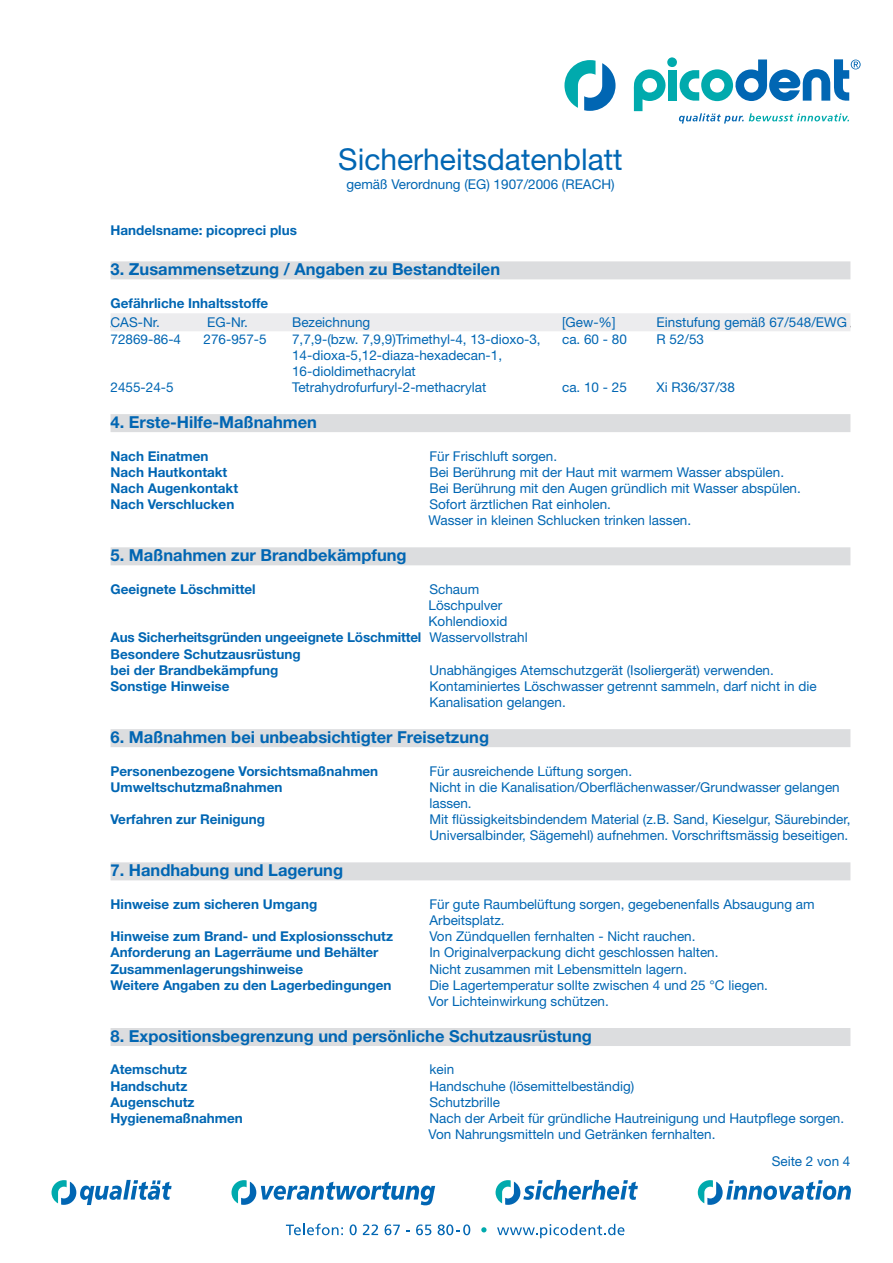
<style>
.page{position:relative;width:893px;height:1263px;background:#fff}
.page>*{position:absolute;margin:0;border:0;box-sizing:border-box;transform-origin:0 0}
.t1{font:30px "Helvetica Neue LT Std";color:#0166b3}
.t2{font:700 16.5px "Helvetica Neue LT Std";color:#0166b3}
.t3{font:13.5px/16.2px "Helvetica Neue LT Std";color:#0166b3}
.t4{font:700 13.5px "Helvetica Neue LT Std";color:#0166b3}
.t5{font:13.5px "Helvetica Neue";color:#0166b3}
.s1{font-weight:400}
</style>
<div class="page">
<svg style="left:52px;top:1180px;width:120px;height:25px"></svg>
<svg style="left:496px;top:1180px;width:142px;height:25px"></svg>
<svg style="left:698px;top:1180px;width:153px;height:25px"></svg>
<svg style="left:231px;top:1180px;width:204px;height:25px"></svg>
<svg style="left:286px;top:1224px;width:57px;height:11px"></svg>
<svg style="left:350px;top:1224px;width:7px;height:11px"></svg>
<svg style="left:363px;top:1224px;width:15px;height:11px"></svg>
<svg style="left:385px;top:1224px;width:15px;height:11px"></svg>
<svg style="left:416px;top:1224px;width:15px;height:11px"></svg>
<svg style="left:438px;top:1224px;width:32px;height:11px"></svg>
<svg style="left:481px;top:1227px;width:6px;height:5px"></svg>
<svg style="left:497px;top:1224px;width:127px;height:14px"></svg>
<svg style="left:634px;top:69px;width:32px;height:42px"></svg>
<div style="left:668px;top:70px;width:9px;height:31px;background:#00aaad"></div>
<div style="left:667px;top:57px;width:10px;height:10px;background:#00aaad;border-radius:50%"></div>
<svg style="left:564px;top:60px;width:51px;height:51px"></svg>
<svg style="left:679px;top:113px;width:170px;height:11px"></svg>
<svg style="left:680px;top:59px;width:181px;height:42px"></svg>
<div style="left:111px;top:261px;width:739px;height:18px;background:#dcdddf"></div>
<div style="left:111px;top:313px;width:739px;height:18px;background:#ececee"></div>
<div style="left:111px;top:414px;width:739px;height:18px;background:#dcdddf"></div>
<div style="left:111px;top:547px;width:739px;height:18px;background:#dcdddf"></div>
<div style="left:111px;top:729px;width:739px;height:18px;background:#dcdddf"></div>
<div style="left:111px;top:862px;width:739px;height:18px;background:#dcdddf"></div>
<div style="left:111px;top:1028px;width:739px;height:18px;background:#dcdddf"></div>
<p class="t4" style="left:111px;top:222px;width:188px">Handelsname: picopreci plus</p>
<h1 class="t1" style="left:338px;top:142px;width:286px">Sicherheitsdatenblatt</h1>
<p class="t3" style="left:346px;top:176px;width:270px">gemäß Verordnung (EG) 1907/2006 (REACH)</p>
<p class="t2" style="left:111px;top:259px;width:391px">3. Zusammensetzung / Angaben zu Bestandteilen</p>
<p class="t4" style="left:111px;top:295px;width:159px">Gefährliche Inhaltsstoffe</p>
<p class="t5" style="left:111px;top:314px;width:51px">CAS-Nr.</p>
<p class="t5" style="left:207px;top:314px;width:42px">EG-Nr.</p>
<p class="t5" style="left:292px;top:314px;width:80px">Bezeichnung</p>
<p class="t5" style="left:562px;top:314px;width:55px">[Gew-%]</p>
<p class="t5" style="left:657px;top:314px;width:192px">Einstufung gemäß 67/548/EWG</p>
<p class="t3" style="left:111px;top:330px;width:72px">72869-86-4</p>
<p class="t3" style="left:204px;top:330px;width:65px">276-957-5</p>
<p class="t3" style="left:292px;top:330px;width:250px">7,7,9-(bzw. 7,9,9)Trimethyl-4, 13-dioxo-3,</p>
<p class="t3" style="left:562px;top:330px;width:66px">ca. 60 - 80</p>
<p class="t3" style="left:657px;top:330px;width:49px">R 52/53</p>
<p class="t3" style="left:292px;top:347px;width:212px">14-dioxa-5,12-diaza-hexadecan-1,<br>16-dioldimethacrylat</p>
<p class="t3" style="left:111px;top:379px;width:65px">2455-24-5</p>
<p class="t3" style="left:292px;top:379px;width:196px">Tetrahydrofurfuryl-2-methacrylat</p>
<p class="t3" style="left:562px;top:379px;width:66px">ca. 10 - 25</p>
<p class="t3" style="left:657px;top:379px;width:80px">Xi R36/37/38</p>
<p class="t2" style="left:111px;top:412px;width:208px">4. Erste-Hilfe-Maßnahmen</p>
<p class="t4" style="left:111px;top:447px;width:99px">Nach Einatmen</p>
<p class="t3" style="left:429px;top:447px;width:129px">Für Frischluft sorgen.</p>
<p class="t4" style="left:111px;top:464px;width:118px">Nach Hautkontakt</p>
<p class="t3" style="left:429px;top:464px;width:356px">Bei Berührung mit der Haut mit warmem Wasser abspülen.</p>
<p class="t4" style="left:111px;top:480px;width:129px">Nach Augenkontakt</p>
<p class="t3" style="left:429px;top:480px;width:373px">Bei Berührung mit den Augen gründlich mit Wasser abspülen.</p>
<p class="t4" style="left:111px;top:496px;width:125px">Nach Verschlucken</p>
<p class="t3" style="left:429px;top:496px;width:264px">Sofort ärztlichen Rat einholen.<br>Wasser in kleinen Schlucken trinken lassen.</p>
<p class="t2" style="left:111px;top:545px;width:298px">5. Maßnahmen zur Brandbekämpfung</p>
<p class="t4" style="left:111px;top:581px;width:147px">Geeignete Löschmittel</p>
<p class="t3" style="left:429px;top:581px;width:51px">Schaum</p>
<p class="t3" style="left:429px;top:597px;width:75px">Löschpulver</p>
<p class="t3" style="left:429px;top:613px;width:80px">Kohlendioxid</p>
<p class="t4" style="left:111px;top:629px;width:419px">Aus Sicherheitsgründen ungeeignete Löschmittel <span class="s1">Wasservollstrahl</span></p>
<p class="t4" style="left:111px;top:645px;width:192px">Besondere Schutzausrüstung</p>
<p class="t4" style="left:111px;top:662px;width:169px">bei der Brandbekämpfung</p>
<p class="t3" style="left:429px;top:662px;width:346px">Unabhängiges Atemschutzgerät (Isoliergerät) verwenden.</p>
<p class="t4" style="left:111px;top:678px;width:120px">Sonstige Hinweise</p>
<p class="t3" style="left:429px;top:678px;width:389px">Kontaminiertes Löschwasser getrennt sammeln, darf nicht in die<br>Kanalisation gelangen.</p>
<p class="t2" style="left:111px;top:727px;width:380px">6. Maßnahmen bei unbeabsichtigter Freisetzung</p>
<p class="t4" style="left:111px;top:762px;width:269px">Personenbezogene Vorsichtsmaßnahmen</p>
<p class="t3" style="left:429px;top:762px;width:204px">Für ausreichende Lüftung sorgen.</p>
<p class="t4" style="left:111px;top:779px;width:173px">Umweltschutzmaßnahmen</p>
<p class="t3" style="left:429px;top:779px;width:412px">Nicht in die Kanalisation/Oberflächenwasser/Grundwasser gelangen lassen.</p>
<p class="t4" style="left:111px;top:811px;width:156px">Verfahren zur Reinigung</p>
<p class="t3" style="left:429px;top:811px;width:422px">Mit flüssigkeitsbindendem Material (z.B. Sand, Kieselgur, Säurebinder,<br>Universalbinder, Sägemehl) aufnehmen. Vorschriftsmässig beseitigen.</p>
<p class="t2" style="left:111px;top:860px;width:234px">7. Handhabung und Lagerung</p>
<p class="t4" style="left:111px;top:896px;width:208px">Hinweise zum sicheren Umgang</p>
<p class="t3" style="left:429px;top:896px;width:387px">Für gute Raumbelüftung sorgen, gegebenenfalls Absaugung am<br>Arbeitsplatz.</p>
<p class="t4" style="left:111px;top:928px;width:284px">Hinweise zum Brand- und Explosionsschutz</p>
<p class="t3" style="left:429px;top:928px;width:268px">Von Zündquellen fernhalten - Nicht rauchen.</p>
<p class="t4" style="left:111px;top:944px;width:269px">Anforderung an Lagerräume und Behälter</p>
<p class="t3" style="left:429px;top:944px;width:291px">In Originalverpackung dicht geschlossen halten.</p>
<p class="t4" style="left:111px;top:960px;width:194px">Zusammenlagerungshinweise</p>
<p class="t3" style="left:429px;top:960px;width:259px">Nicht zusammen mit Lebensmitteln lagern.</p>
<p class="t4" style="left:111px;top:977px;width:283px">Weitere Angaben zu den Lagerbedingungen</p>
<p class="t3" style="left:429px;top:977px;width:341px">Die Lagertemperatur sollte zwischen 4 und 25 °C liegen.<br>Vor Lichteinwirkung schützen.</p>
<p class="t2" style="left:111px;top:1026px;width:483px">8. Expositionsbegrenzung und persönliche Schutzausrüstung</p>
<p class="t4" style="left:111px;top:1061px;width:78px">Atemschutz</p>
<p class="t3" style="left:429px;top:1061px;width:26px">kein</p>
<p class="t4" style="left:111px;top:1077px;width:78px">Handschutz</p>
<p class="t3" style="left:429px;top:1077px;width:206px">Handschuhe (lösemittelbeständig)</p>
<p class="t4" style="left:111px;top:1094px;width:86px">Augenschutz</p>
<p class="t3" style="left:429px;top:1094px;width:72px">Schutzbrille</p>
<p class="t4" style="left:111px;top:1110px;width:134px">Hygienemaßnahmen</p>
<p class="t3" style="left:429px;top:1110px;width:417px">Nach der Arbeit für gründliche Hautreinigung und Hautpflege sorgen.<br>Von Nahrungsmitteln und Getränken fernhalten.</p>
<p class="t3" style="left:772px;top:1153px;width:80px">Seite 2 von 4</p>
</div>
